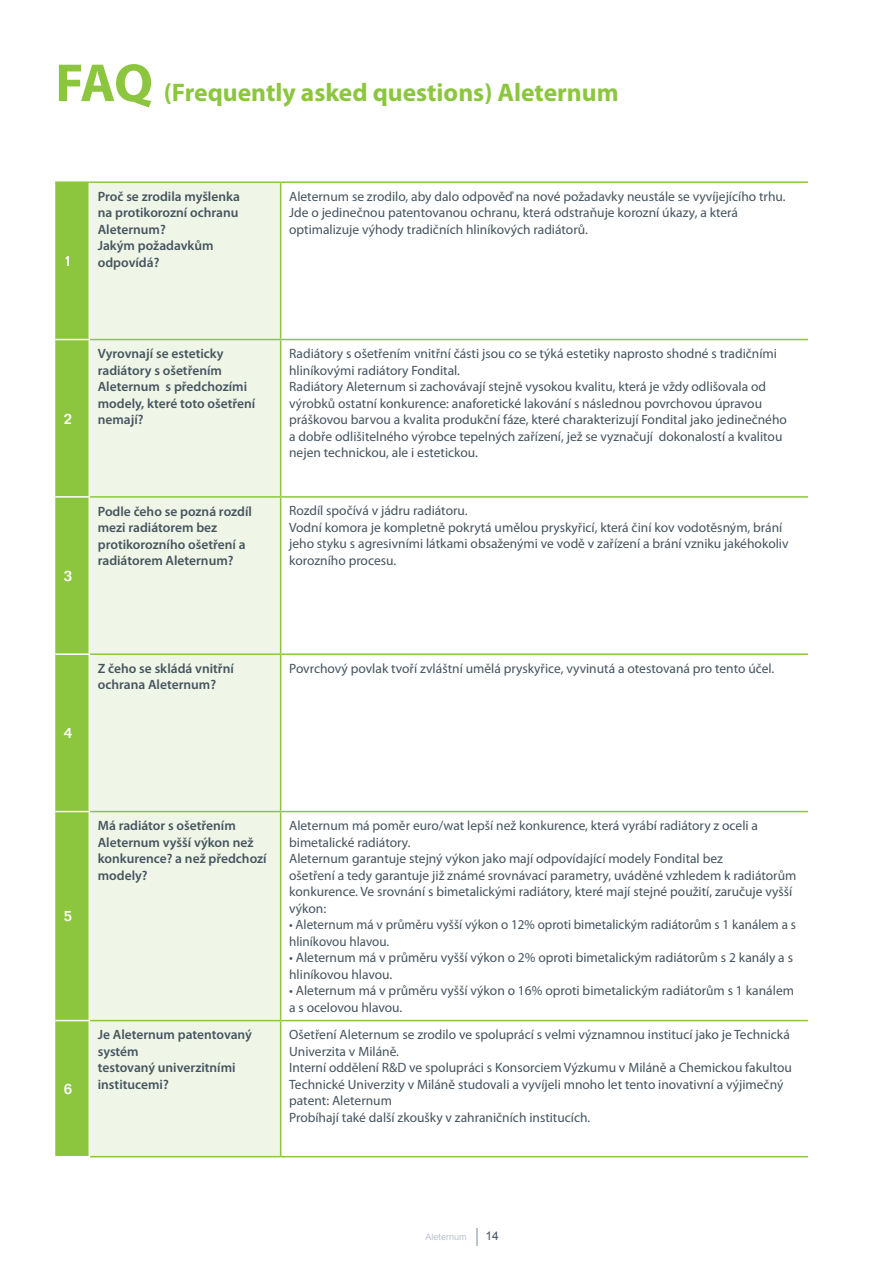
<style>
.page{position:relative;width:893px;height:1263px;background:#fff}
.page>*{position:absolute;margin:0;border:0;box-sizing:border-box;transform-origin:0 0}
.t1{font:700 25.5px "Myriad Pro";color:#8cc63e}
.t2{font:500 15px "Folio Std";color:#fff}
.t3{font:13.5px/16.5px "Myriad Pro";color:#45545f}
.t4{font:600 13.5px/16.5px "Myriad Pro";color:#45545f}
.t5{font:12px "Arial";color:#45545f}
.t6{font:9px "Arial";color:#bac4cc}
.s1{font-size:54px}
</style>
<div class="page">
<svg style="left:476px;top:1229px;width:2px;height:17px"></svg>
<div style="left:55px;top:183px;width:34px;height:973px;background:#8cc63e"></div>
<div style="left:90px;top:183px;width:190px;height:973px;background:#f0f6e7"></div>
<hr style="left:280px;top:183px;width:1px;height:156px;background:#8cc63e">
<hr style="left:90px;top:339px;width:191px;height:1px;background:#8cc63e">
<hr style="left:281px;top:339px;width:527px;height:1px;background:#8cc63e">
<hr style="left:280px;top:340px;width:1px;height:156px;background:#8cc63e">
<hr style="left:90px;top:496px;width:191px;height:2px;background:#8cc63e">
<hr style="left:281px;top:496px;width:527px;height:2px;background:#8cc63e">
<hr style="left:280px;top:498px;width:1px;height:155px;background:#8cc63e">
<hr style="left:90px;top:653px;width:191px;height:2px;background:#8cc63e">
<hr style="left:281px;top:653px;width:527px;height:2px;background:#8cc63e">
<hr style="left:280px;top:655px;width:1px;height:156px;background:#8cc63e">
<hr style="left:90px;top:811px;width:191px;height:1px;background:#8cc63e">
<hr style="left:281px;top:811px;width:527px;height:1px;background:#8cc63e">
<hr style="left:280px;top:812px;width:1px;height:208px;background:#8cc63e">
<hr style="left:90px;top:1020px;width:191px;height:1px;background:#8cc63e">
<hr style="left:281px;top:1020px;width:527px;height:1px;background:#8cc63e">
<hr style="left:280px;top:1021px;width:1px;height:135px;background:#8cc63e">
<hr style="left:90px;top:1156px;width:191px;height:1px;background:#8cc63e">
<hr style="left:281px;top:1156px;width:527px;height:1px;background:#8cc63e">
<hr style="left:55px;top:181px;width:34px;height:2px;background:#8cc63e">
<hr style="left:89px;top:181px;width:192px;height:2px;background:#8cc63e">
<hr style="left:55px;top:339px;width:35px;height:1px;background:#fff">
<hr style="left:55px;top:496px;width:35px;height:2px;background:#fff">
<hr style="left:55px;top:653px;width:35px;height:2px;background:#fff">
<hr style="left:55px;top:811px;width:35px;height:1px;background:#fff">
<hr style="left:55px;top:1020px;width:35px;height:1px;background:#fff">
<hr style="left:281px;top:181px;width:527px;height:2px;background:#8cc63e">
<h1 class="t1" style="left:55px;top:78px;width:565px"><span class="s1">FAQ</span> (Frequently asked questions) Aleternum</h1>
<p class="t2" style="left:64px;top:252px;width:10px">1</p>
<p class="t4" style="left:98px;top:189px;width:144px">Proč se zrodila myšlenka na protikorozní ochranu<br>Aleternum?<br>Jakým požadavkům odpovídá?</p>
<p class="t3" style="left:289px;top:189px;width:498px">Aleternum se zrodilo, aby dalo odpověď na nové požadavky neustále se vyvíjejícího trhu.<br>Jde o jedinečnou patentovanou ochranu, která odstraňuje korozní úkazy, a která optimalizuje výhody tradičních hliníkových radiátorů.</p>
<p class="t2" style="left:64px;top:410px;width:10px">2</p>
<p class="t2" style="left:64px;top:567px;width:10px">3</p>
<p class="t4" style="left:98px;top:346px;width:159px">Vyrovnají se esteticky radiátory s ošetřením<br>Aleternum s předchozími modely, které toto ošetření nemají?</p>
<p class="t3" style="left:289px;top:346px;width:499px">Radiátory s ošetřením vnitřní části jsou co se týká estetiky naprosto shodné s tradičními hliníkovými radiátory Fondital.<br>Radiátory Aleternum si zachovávají stejně vysokou kvalitu, která je vždy odlišovala od výrobků ostatní konkurence: anaforetické lakování s následnou povrchovou úpravou práškovou barvou a kvalita produkční fáze, které charakterizují Fondital jako jedinečného a dobře odlišitelného výrobce tepelných zařízení, jež se vyznačují dokonalostí a kvalitou nejen technickou, ale i estetickou.</p>
<p class="t4" style="left:98px;top:504px;width:156px">Podle čeho se pozná rozdíl mezi radiátorem bez protikorozního ošetření a radiátorem Aleternum?</p>
<p class="t3" style="left:289px;top:504px;width:501px">Rozdíl spočívá v jádru radiátoru.<br>Vodní komora je kompletně pokrytá umělou pryskyřicí, která činí kov vodotěsným, brání jeho styku s agresivními látkami obsaženými ve vodě v zařízení a brání vzniku jakéhokoliv korozního procesu.</p>
<p class="t2" style="left:64px;top:724px;width:10px">4</p>
<p class="t4" style="left:98px;top:661px;width:138px">Z čeho se skládá vnitřní ochrana Aleternum?</p>
<p class="t3" style="left:289px;top:661px;width:487px">Povrchový povlak tvoří zvláštní umělá pryskyřice, vyvinutá a otestovaná pro tento účel.</p>
<p class="t2" style="left:64px;top:907px;width:10px">5</p>
<p class="t2" style="left:64px;top:1080px;width:10px">6</p>
<p class="t4" style="left:98px;top:818px;width:170px">Má radiátor s ošetřením<br>Aleternum vyšší výkon než konkurence? a než předchozí modely?</p>
<p class="t3" style="left:289px;top:818px;width:509px">Aleternum má poměr euro/wat lepší než konkurence, která vyrábí radiátory z oceli a bimetalické radiátory.<br>Aleternum garantuje stejný výkon jako mají odpovídající modely Fondital bez<br>ošetření a tedy garantuje již známé srovnávací parametry, uváděné vzhledem k radiátorům konkurence. Ve srovnání s bimetalickými radiátory, které mají stejné použití, zaručuje vyšší výkon:</p>
<p class="t3" style="left:289px;top:916px;width:508px">• Aleternum má v průměru vyšší výkon o 12% oproti bimetalickým radiátorům s 1 kanálem a s hliníkovou hlavou.</p>
<p class="t3" style="left:289px;top:949px;width:505px">• Aleternum má v průměru vyšší výkon o 2% oproti bimetalickým radiátorům s 2 kanály a s hliníkovou hlavou.</p>
<p class="t3" style="left:289px;top:982px;width:506px">• Aleternum má v průměru vyšší výkon o 16% oproti bimetalickým radiátorům s 1 kanálem a s ocelovou hlavou.</p>
<p class="t4" style="left:98px;top:1027px;width:156px">Je Aleternum patentovaný systém<br>testovaný univerzitními institucemi?</p>
<p class="t3" style="left:289px;top:1027px;width:504px">Ošetření Aleternum se zrodilo ve spoluprácí s velmi významnou institucí jako je Technická Univerzita v Miláně.<br>Interní oddělení R&amp;D ve spolupráci s Konsorciem Výzkumu v Miláně a Chemickou fakultou Technické Univerzity v Miláně studovali a vyvíjeli mnoho let tento inovativní a výjimečný patent: Aleternum<br>Probíhají také další zkoušky v zahraničních institucích.</p>
<p class="t6" style="left:426px;top:1233px;width:43px">Aleternum</p>
<p class="t5" style="left:485px;top:1229px;width:15px">14</p>
</div>
